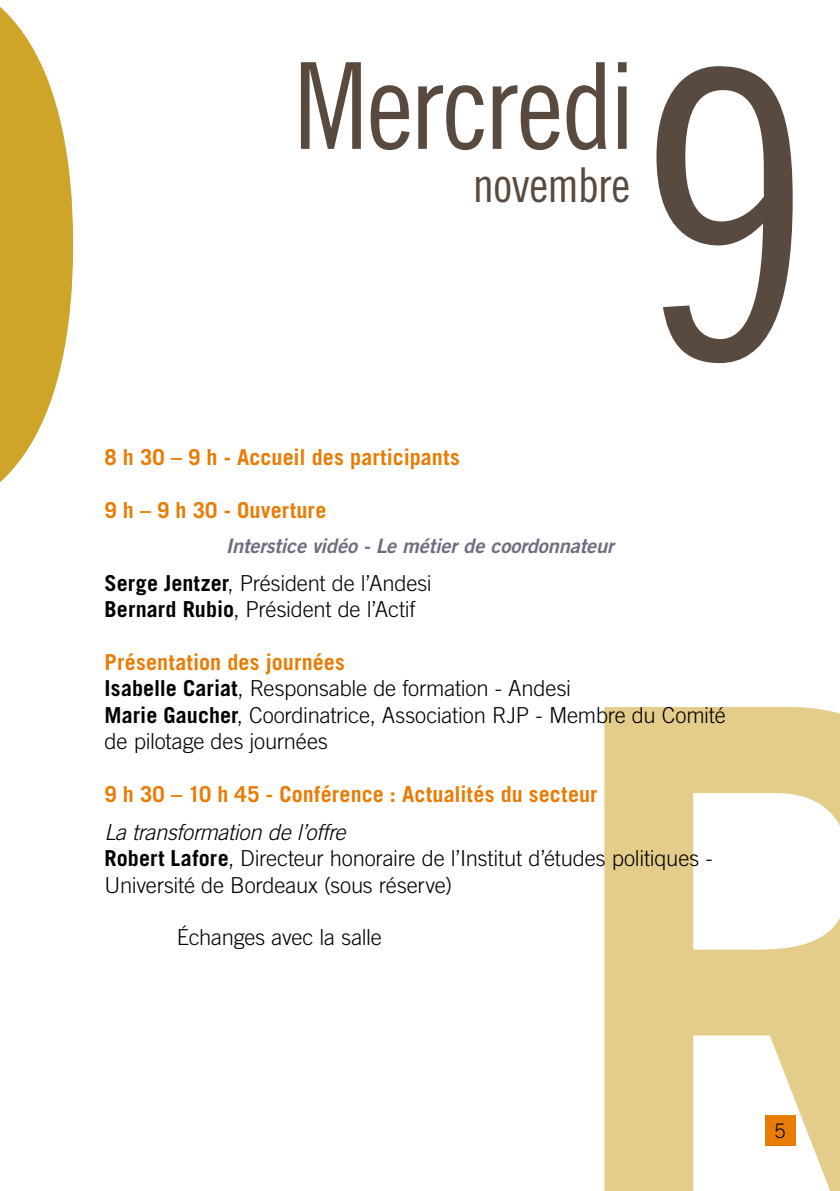
<style>
.page{position:relative;width:840px;height:1191px;background:#fff}
.page>*{position:absolute;margin:0;border:0;box-sizing:border-box;transform-origin:0 0}
.Chiffre_date{font:400px "Trade Gothic Cond Eighteen";color:#594a3f}
.Jour{font:120px "Trade Gothic Cond Eighteen";letter-spacing:-.02em;color:#594a3f}
.Mois{font:48px "Trade Gothic Cond Eighteen";letter-spacing:-.015em;color:#594a3f}
.Textes_Programme{font:300 22px/26.4px "Trade Gothic LT Std";letter-spacing:-.01em;color:#000}
.Heures{font:700 22px "Trade Gothic LT Std";letter-spacing:.005em;color:#e87c05}
.Titre_intervention{font:italic 300 22px "Trade Gothic";letter-spacing:-.02em;color:#000}
.Interstice_vidéo{font:20px "Trade Gothic LT Std Bd 2 Obl";letter-spacing:-.005em;color:#706b80}
.t1{font:300 20px "Trade Gothic";color:#000}
.s1{font-weight:700}
</style>
<div class="page">
<svg style="left:604px;top:707px;width:235px;height:484px;fill:#e4cd8b"></svg>
<svg style="left:0;top:7px;width:73px;height:476px"></svg>
<div style="left:764px;top:1115px;width:31px;height:30px;background:#e87c05"></div>
<p class="Jour" style="left:294px;top:35px;width:343px">Mercredi</p>
<p class="Chiffre_date" style="left:635px;top:-21px;width:179px">9</p>
<p class="Mois" style="left:472px;top:157px;width:158px">novembre</p>
<p class="Heures" style="left:105px;top:443px;width:356px">8 h 30 – 9 h - Accueil des participants</p>
<p class="Heures" style="left:105px;top:496px;width:223px">9 h – 9 h 30 - Ouverture</p>
<p class="Interstice_vidéo" style="left:225px;top:533px;width:389px">Interstice vidéo - Le métier de coordonnateur</p>
<p class="Textes_Programme" style="left:105px;top:569px;width:328px"><span class="s1">Serge Jentzer</span>, Président de l’Andesi</p>
<p class="Textes_Programme" style="left:105px;top:596px;width:312px"><span class="s1">Bernard Rubio</span>, Président de l’Actif</p>
<p class="Heures" style="left:105px;top:648px;width:242px">Présentation des journées</p>
<p class="Textes_Programme" style="left:105px;top:675px;width:467px"><span class="s1">Isabelle Cariat</span>, Responsable de formation - Andesi</p>
<p class="Textes_Programme" style="left:105px;top:701px;width:622px"><span class="s1">Marie Gaucher</span>, Coordinatrice, Association RJP - Membre du Comité de pilotage des journées</p>
<p class="Heures" style="left:105px;top:780px;width:494px">9 h 30 – 10 h 45 - Conférence : Actualités du secteur</p>
<p class="Titre_intervention" style="left:105px;top:819px;width:242px">La transformation de l’offre</p>
<p class="Textes_Programme" style="left:105px;top:845px;width:609px"><span class="s1">Robert Lafore</span>, Directeur honoraire de l’Institut d’études politiques -<br>Université de Bordeaux (sous réserve)</p>
<p class="Textes_Programme" style="left:177px;top:924px;width:207px">Échanges avec la salle</p>
<p class="t1" style="left:774px;top:1119px;width:13px">5</p>
</div>
